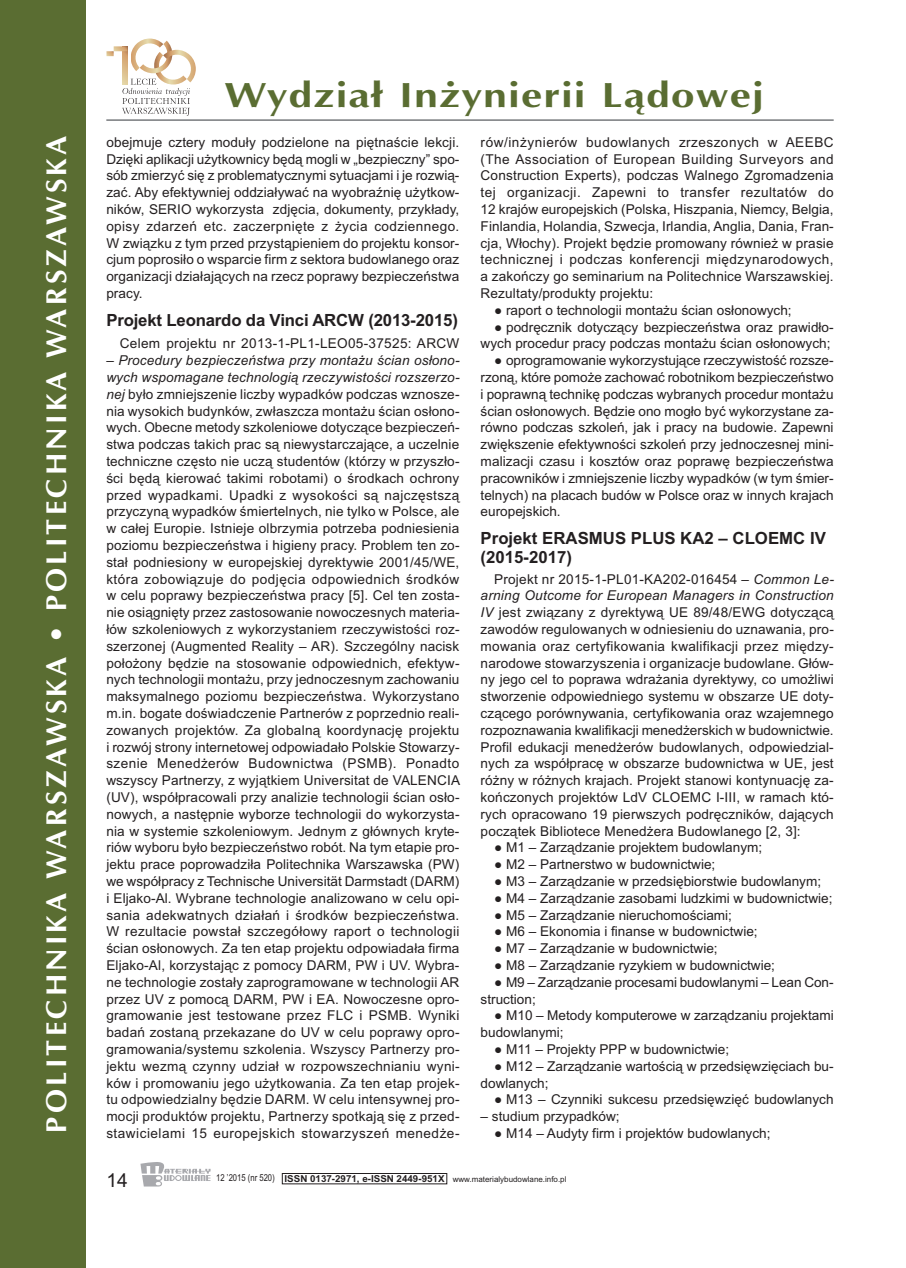
<style>
.page{position:relative;width:906px;height:1268px;background:#fff}
.page>*{position:absolute;margin:0;border:0;box-sizing:border-box;transform-origin:0 0}
.t1{font:700 35.1px "Ottawa";letter-spacing:.03em;color:#5a6d32;scale:1.2 1}
.t2{font:700 28.8px "Ottawa";letter-spacing:.11em;color:#fff}
.t3{font:19.2px "Arial";color:#231f20}
.t4{font:700 16.8px/19.2px "Arial";color:#231f20}
.t5{font:13.65px/16.8px "Arial";color:#231f20;text-align:justify}
.t6{font:13.65px "Arial";letter-spacing:.02em;color:#231f20}
.t7{font:7.95px "Arial";color:#231f20}
.s1{font-style:italic}
.s2{font-size:9.6px}
.s3{font-weight:700;font-size:9.6px}
</style>
<div class="page">
<div style="left:0;top:0;width:85px;height:1267px;background:#5a6d32"></div>
<svg style="left:140px;top:1162px;width:70px;height:24px"></svg>
<div style="left:282px;top:1172px;width:165px;height:11px;border:1px solid #231f20"></div>
<hr style="left:106px;top:119px;width:727px;height:2px;background:#808285">
<svg style="left:106px;top:39px;width:90px;height:77px"></svg>
<h2 class="t2" style="left:38px;top:1132px;width:998px;rotate:-90deg">POLITECHNIKA WARSZAWSKA • POLITECHNIKA WARSZAWSKA</h2>
<h1 class="t1" style="left:224px;top:73px;width:451px">Wydział Inżynierii Lądowej</h1>
<p class="t5" style="left:106px;top:134px;width:354px">obejmuje cztery moduły podzielone na piętnaście lekcji.<br>Dzięki aplikacji użytkownicy będą mogli w „bezpieczny” spo&shy;sób zmierzyć się z problematycznymi sytuacjami i je rozwią&shy;zać. Aby efektywniej oddziaływać na wyobraźnię użytkow&shy;ników, SERIO wykorzysta zdjęcia, dokumenty, przykłady, opisy zdarzeń etc. zaczerpnięte z życia codziennego.<br>W związku z tym przed przystąpieniem do projektu konsor&shy;cjum poprosiło o wsparcie firm z sektora budowlanego oraz organizacji działających na rzecz poprawy bezpieczeństwa pracy.</p>
<p class="t4" style="left:106px;top:310px;width:353px">Projekt Leonardo da Vinci ARCW (2013-2015)</p>
<p class="t6" style="left:120px;top:335px;width:341px">Celem projektu nr 2013-1-PL1-LEO05-37525: ARCW</p>
<p class="t5" style="left:106px;top:352px;width:355px"><span class="s1">– Procedury bezpieczeństwa przy montażu ścian osłono&shy;wych wspomagane technologią rzeczywistości rozszerzo&shy;nej</span> było zmniejszenie liczby wypadków podczas wznosze&shy;nia wysokich budynków, zwłaszcza montażu ścian osłono&shy;wych. Obecne metody szkoleniowe dotyczące bezpieczeń&shy;stwa podczas takich prac są niewystarczające, a uczelnie techniczne często nie uczą studentów (którzy w przyszło&shy;ści będą kierować takimi robotami) o środkach ochrony przed wypadkami. Upadki z wysokości są najczęstszą przyczyną wypadków śmiertelnych, nie tylko w Polsce, ale w całej Europie. Istnieje olbrzymia potrzeba podniesienia poziomu bezpieczeństwa i higieny pracy. Problem ten zo&shy;stał podniesiony w europejskiej dyrektywie 2001/45/WE, która zobowiązuje do podjęcia odpowiednich środków w celu poprawy bezpieczeństwa pracy [5]. Cel ten zosta&shy;nie osiągnięty przez zastosowanie nowoczesnych materia&shy;łów szkoleniowych z wykorzystaniem rzeczywistości roz&shy;szerzonej (Augmented Reality – AR). Szczególny nacisk położony będzie na stosowanie odpowiednich, efektyw&shy;nych technologii montażu, przy jednoczesnym zachowaniu maksymalnego poziomu bezpieczeństwa. Wykorzystano m.in. bogate doświadczenie Partnerów z poprzednio reali&shy;zowanych projektów. Za globalną koordynację projektu i rozwój strony internetowej odpowiadało Polskie Stowarzy&shy;szenie Menedżerów Budownictwa (PSMB). Ponadto wszyscy Partnerzy, z wyjątkiem Universitat de VALENCIA (UV), współpracowali przy analizie technologii ścian osło&shy;nowych, a następnie wyborze technologii do wykorzysta&shy;nia w systemie szkoleniowym. Jednym z głównych kryte&shy;riów wyboru było bezpieczeństwo robót. Na tym etapie pro&shy;jektu prace poprowadziła Politechnika Warszawska (PW) we współpracy z Technische Universität Darmstadt (DARM) i Eljako-Al. Wybrane technologie analizowano w celu opi&shy;sania adekwatnych działań i środków bezpieczeństwa.<br>W rezultacie powstał szczegółowy raport o technologii ścian osłonowych. Za ten etap projektu odpowiadała firma Eljako-Al, korzystając z pomocy DARM, PW i UV. Wybra&shy;ne technologie zostały zaprogramowane w technologii AR przez UV z pomocą DARM, PW i EA. Nowoczesne opro&shy;gramowanie jest testowane przez FLC i PSMB. Wyniki badań zostaną przekazane do UV w celu poprawy opro&shy;gramowania/systemu szkolenia. Wszyscy Partnerzy pro&shy;jektu wezmą czynny udział w rozpowszechnianiu wyni&shy;ków i promowaniu jego użytkowania. Za ten etap projek&shy;tu odpowiedzialny będzie DARM. W celu intensywnej pro&shy;mocji produktów projektu, Partnerzy spotkają się z przed&shy;stawicielami 15 europejskich stowarzyszeń menedże-</p>
<p class="t5" style="left:480px;top:134px;width:355px">rów/inżynierów budowlanych zrzeszonych w AEEBC (The Association of European Building Surveyors and Construction Experts), podczas Walnego Zgromadzenia tej organizacji. Zapewni to transfer rezultatów do 12 krajów europejskich (Polska, Hiszpania, Niemcy, Belgia, Finlandia, Holandia, Szwecja, Irlandia, Anglia, Dania, Fran&shy;cja, Włochy). Projekt będzie promowany również w prasie technicznej i podczas konferencji międzynarodowych, a zakończy go seminarium na Politechnice Warszawskiej.<br>Rezultaty/produkty projektu:</p>
<p class="t5" style="left:494px;top:301px;width:299px">● raport o technologii montażu ścian osłonowych;</p>
<p class="t5" style="left:480px;top:318px;width:354px;text-align:right">● podręcznik dotyczący bezpieczeństwa oraz prawidło&shy;wych procedur pracy podczas montażu ścian osłonowych;</p>
<p class="t5" style="left:480px;top:352px;width:354px;text-indent:14px">● oprogramowanie wykorzystujące rzeczywistość rozsze&shy;rzoną, które pomoże zachować robotnikom bezpieczeństwo i poprawną technikę podczas wybranych procedur montażu ścian osłonowych. Będzie ono mogło być wykorzystane za&shy;równo podczas szkoleń, jak i pracy na budowie. Zapewni zwiększenie efektywności szkoleń przy jednoczesnej mini&shy;malizacji czasu i kosztów oraz poprawę bezpieczeństwa pracowników i zmniejszenie liczby wypadków (w tym śmier&shy;telnych) na placach budów w Polsce oraz w innych krajach europejskich.</p>
<p class="t4" style="left:480px;top:528px;width:347px">Projekt ERASMUS PLUS KA2 – CLOEMC IV (2015-2017)</p>
<p class="t5" style="left:480px;top:570px;width:355px;text-indent:14px">Projekt nr 2015-1-PL01-KA202-016454 – <span class="s1">Common Le&shy;arning Outcome for European Managers in Construction IV</span> jest związany z dyrektywą UE 89/48/EWG dotyczącą zawodów regulowanych w odniesieniu do uznawania, pro&shy;mowania oraz certyfikowania kwalifikacji przez między&shy;narodowe stowarzyszenia i organizacje budowlane. Głów&shy;ny jego cel to poprawa wdrażania dyrektywy, co umożliwi stworzenie odpowiedniego systemu w obszarze UE doty&shy;czącego porównywania, certyfikowania oraz wzajemnego rozpoznawania kwalifikacji menedżerskich w budownictwie.<br>Profil edukacji menedżerów budowlanych, odpowiedzial&shy;nych za współpracę w obszarze budownictwa w UE, jest różny w różnych krajach. Projekt stanowi kontynuację za&shy;kończonych projektów LdV CLOEMC I-III, w ramach któ&shy;rych opracowano 19 pierwszych podręczników, dających początek Bibliotece Menedżera Budowlanego [2, 3]:</p>
<p class="t5" style="left:494px;top:839px;width:270px">● M1 – Zarządzanie projektem budowlanym;</p>
<p class="t5" style="left:494px;top:855px;width:223px">● M2 – Partnerstwo w budownictwie;</p>
<p class="t5" style="left:494px;top:872px;width:328px">● M3 – Zarządzanie w przedsiębiorstwie budowlanym;</p>
<p class="t5" style="left:494px;top:889px;width:340px">● M4 – Zarządzanie zasobami ludzkimi w budownictwie;</p>
<p class="t5" style="left:494px;top:906px;width:239px">● M5 – Zarządzanie nieruchomościami;</p>
<p class="t5" style="left:494px;top:923px;width:265px">● M6 – Ekonomia i finanse w budownictwie;</p>
<p class="t5" style="left:494px;top:939px;width:225px">● M7 – Zarządzanie w budownictwie;</p>
<p class="t5" style="left:494px;top:956px;width:282px">● M8 – Zarządzanie ryzykiem w budownictwie;</p>
<p class="t5" style="left:480px;top:973px;width:354px;text-indent:13px">● M9 – Zarządzanie procesami budowlanymi – Lean Con&shy;struction;</p>
<p class="t5" style="left:480px;top:1006px;width:354px;text-indent:14px">● M10 – Metody komputerowe w zarządzaniu projektami budowlanymi;</p>
<p class="t5" style="left:494px;top:1040px;width:237px">● M11 – Projekty PPP w budownictwie;</p>
<p class="t5" style="left:480px;top:1057px;width:354px;text-indent:13px">● M12 – Zarządzanie wartością w przedsięwzięciach bu&shy;dowlanych;</p>
<p class="t5" style="left:494px;top:1090px;width:341px">● M13 – Czynniki sukcesu przedsięwzięć budowlanych</p>
<p class="t5" style="left:480px;top:1107px;width:140px">– studium przypadków;</p>
<p class="t5" style="left:494px;top:1124px;width:278px">● M14 – Audyty firm i projektów budowlanych;</p>
<h3 class="t3" style="left:106px;top:1169px;width:23px">14</h3>
<p class="t7" style="left:216px;top:1174px;width:352px"><span class="s2">12 ’2015 (nr 520)</span> <span class="s3">ISSN 0137-2971, e-ISSN 2449-951X</span> www.materialybudowlane.info.pl</p>
</div>
